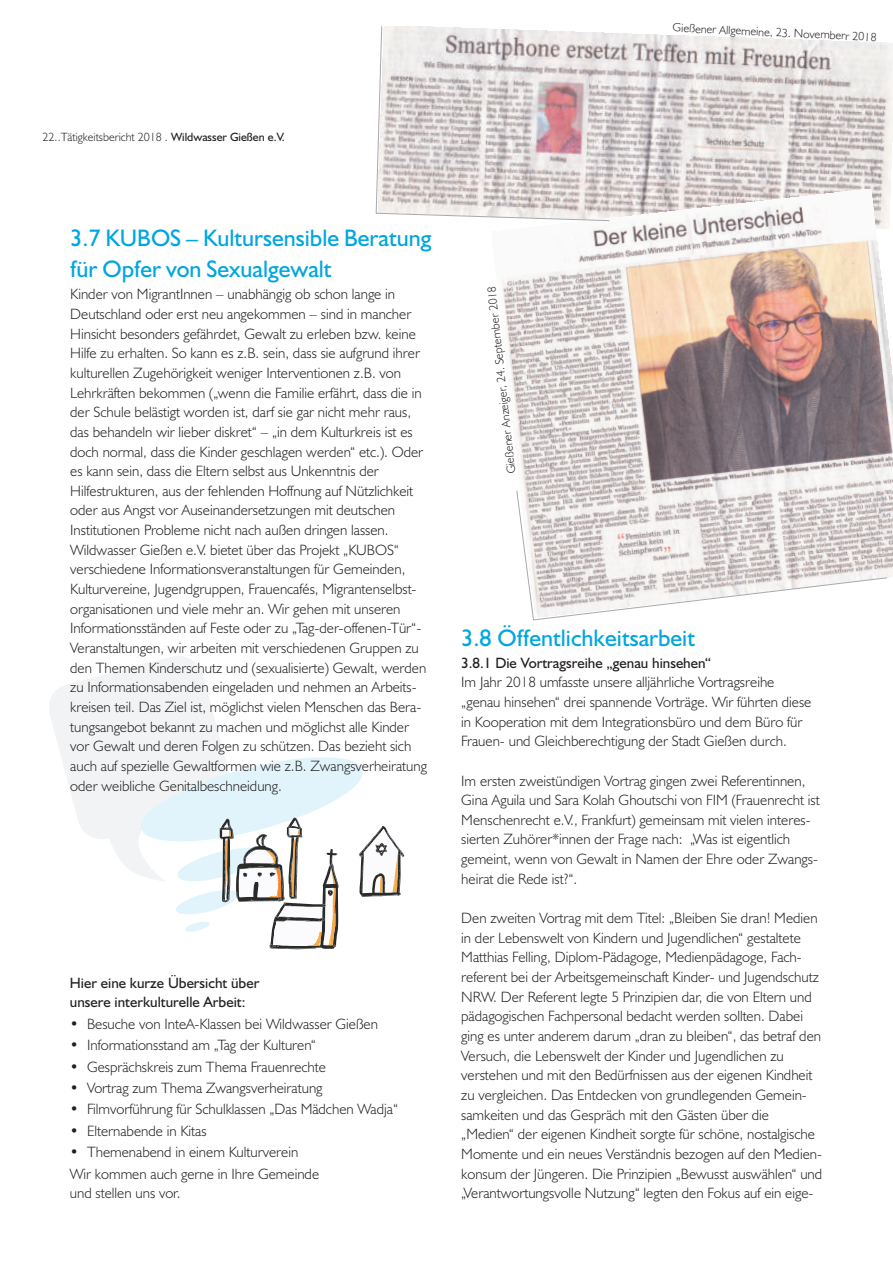
<style>
.page{position:relative;width:893px;height:1263px;background:#fff}
.page>*{position:absolute;margin:0;border:0;box-sizing:border-box;transform-origin:0 0}
.t1{font:24px/31.5px "Humanist 521 BT";color:#00a6e0}
.t2{font:300 15px/19.6px "Humanist 521 BT";color:#231f20}
.t3{font:15px/19.6px "Humanist 521 BT";color:#231f20}
.t4{font:300 12px "Humanist 521 BT";color:#231f20}
.s1{font-weight:400}
</style>
<div class="page">
<svg style="left:49px;top:656px;width:355px;height:293px"></svg>
<img style="left:610px;top:33px;width:283px;height:156px">
<img style="left:502px;top:189px;width:391px;height:389px">
<svg style="left:516px;top:490px;width:372px;height:131px"></svg>
<svg style="left:375px;top:26px;width:235px;height:195px"></svg>
<svg style="left:502px;top:420px;width:8px;height:8px"></svg>
<svg style="left:782px;top:33px;width:5px;height:4px"></svg>
<svg style="left:836px;top:34px;width:5px;height:6px"></svg>
<p class="t4" style="left:673px;top:22px;width:205px;rotate:3deg">Gießener Allgemeine, 2 . Novemb rr 2018</p>
<p class="t4" style="left:43px;top:132px;width:244px">22..Tätigkeitsbericht 2018 . <span class="s1">Wildwasser Gießen e.V.</span></p>
<h1 class="t1" style="left:70px;top:224px;width:363px">3.7 KUBOS – Kultursensible Beratung für Opfer von Sexualgewalt</h1>
<p class="t2" style="left:70px;top:286px;width:358px">Kinder von MigrantInnen – unabhängig ob schon lange in Deutschland oder erst neu angekommen – sind in mancher Hinsicht besonders gefährdet, Gewalt zu erleben bzw. keine Hilfe zu erhalten. So kann es z.B. sein, dass sie aufgrund ihrer kulturellen Zugehörigkeit weniger Interventionen z.B. von Lehrkräften bekommen („wenn die Familie erfährt, dass die in der Schule belästigt worden ist, darf sie gar nicht mehr raus, das behandeln wir lieber diskret“ – „in dem Kulturkreis ist es doch normal, dass die Kinder geschlagen werden“ etc.). Oder es kann sein, dass die Eltern selbst aus Unkenntnis der Hilfestrukturen, aus der fehlenden Hoffnung auf Nützlichkeit oder aus Angst vor Auseinandersetzungen mit deutschen Institutionen Probleme nicht nach außen dringen lassen.<br>Wildwasser Gießen e.V. bietet über das Projekt „KUBOS“ verschiedene Informationsveranstaltungen für Gemeinden, Kulturvereine, Jugendgruppen, Frauencafés, Migrantenselbst&shy;organisationen und viele mehr an. Wir gehen mit unseren Informationsständen auf Feste oder zu „Tag-der-offenen-Tür“- Veranstaltungen, wir arbeiten mit verschiedenen Gruppen zu den Themen Kinderschutz und (sexualisierte) Gewalt, werden zu Informationsabenden eingeladen und nehmen an Arbeits&shy;kreisen teil. Das Ziel ist, möglichst vielen Menschen das Bera&shy;tungsangebot bekannt zu machen und möglichst alle Kinder vor Gewalt und deren Folgen zu schützen. Das bezieht sich auch auf spezielle Gewaltformen wie z.B. Zwangsverheiratung oder weibliche Genitalbeschneidung.</p>
<p class="t3" style="left:70px;top:974px;width:191px">Hier eine kurze Übersicht über unsere interkulturelle Arbeit:</p>
<p class="t2" style="left:70px;top:1015px;width:310px">• Besuche von InteA-Klassen bei Wildwasser Gießen</p>
<p class="t2" style="left:70px;top:1036px;width:248px">• Informationsstand am „Tag der Kulturen“</p>
<p class="t2" style="left:70px;top:1058px;width:258px">• Gesprächskreis zum Thema Frauenrechte</p>
<p class="t2" style="left:70px;top:1079px;width:254px">• Vortrag zum Thema Zwangsverheiratung</p>
<p class="t2" style="left:70px;top:1101px;width:330px">• Filmvorführung für Schulklassen „Das Mädchen Wadja“</p>
<p class="t2" style="left:70px;top:1122px;width:138px">• Elternabende in Kitas</p>
<p class="t2" style="left:70px;top:1143px;width:251px;line-height:21.5px">• Themenabend in einem Kulturverein<br>Wir kommen auch gerne in Ihre Gemeinde</p>
<p class="t2" style="left:70px;top:1185px;width:112px">und stellen uns vor.</p>
<p class="t4" style="left:506px;top:474px;width:190px;rotate:-96deg">G ei ßener nze gi er, 24. September 2018</p>
<h1 class="t1" style="left:461px;top:624px;width:235px">3.8 Öffentlichkeitsarbeit</h1>
<p class="t3" style="left:461px;top:654px;width:251px">3.8.1 Die Vortragsreihe „genau hinsehen“</p>
<p class="t2" style="left:461px;top:673px;width:352px">Im Jahr 2018 umfasste unsere alljährliche Vortragsreihe „genau hinsehen“ drei spannende Vorträge. Wir führten diese in Kooperation mit dem Integrationsbüro und dem Büro für Frauen- und Gleichberechtigung der Stadt Gießen durch.</p>
<p class="t2" style="left:461px;top:772px;width:360px">Im ersten zweistündigen Vortrag gingen zwei Referentinnen, Gina Aguila und Sara Kolah Ghoutschi von FIM (Frauenrecht ist Menschenrecht e.V., Frankfurt) gemeinsam mit vielen interes&shy;sierten Zuhörer*innen der Frage nach: „Was ist eigentlich gemeint, wenn von Gewalt in Namen der Ehre oder Zwangs&shy;heirat die Rede ist?“.</p>
<p class="t2" style="left:461px;top:909px;width:362px">Den zweiten Vortrag mit dem Titel: „Bleiben Sie dran! Medien in der Lebenswelt von Kindern und Jugendlichen“ gestaltete Matthias Felling, Diplom-Pädagoge, Medienpädagoge, Fach&shy;referent bei der Arbeitsgemeinschaft Kinder- und Jugendschutz NRW. Der Referent legte 5 Prinzipien dar, die von Eltern und pädagogischen Fachpersonal bedacht werden sollten. Dabei ging es unter anderem darum „dran zu bleiben“, das betraf den Versuch, die Lebenswelt der Kinder und Jugendlichen zu verstehen und mit den Bedürfnissen aus der eigenen Kindheit zu vergleichen. Das Entdecken von grundlegenden Gemein&shy;samkeiten und das Gespräch mit den Gästen über die „Medien“ der eigenen Kindheit sorgte für schöne, nostalgische Momente und ein neues Verständnis bezogen auf den Medien&shy;konsum der Jüngeren. Die Prinzipien „Bewusst auswählen“ und „Verantwortungsvolle Nutzung“ legten den Fokus auf ein eige-</p>
</div>
